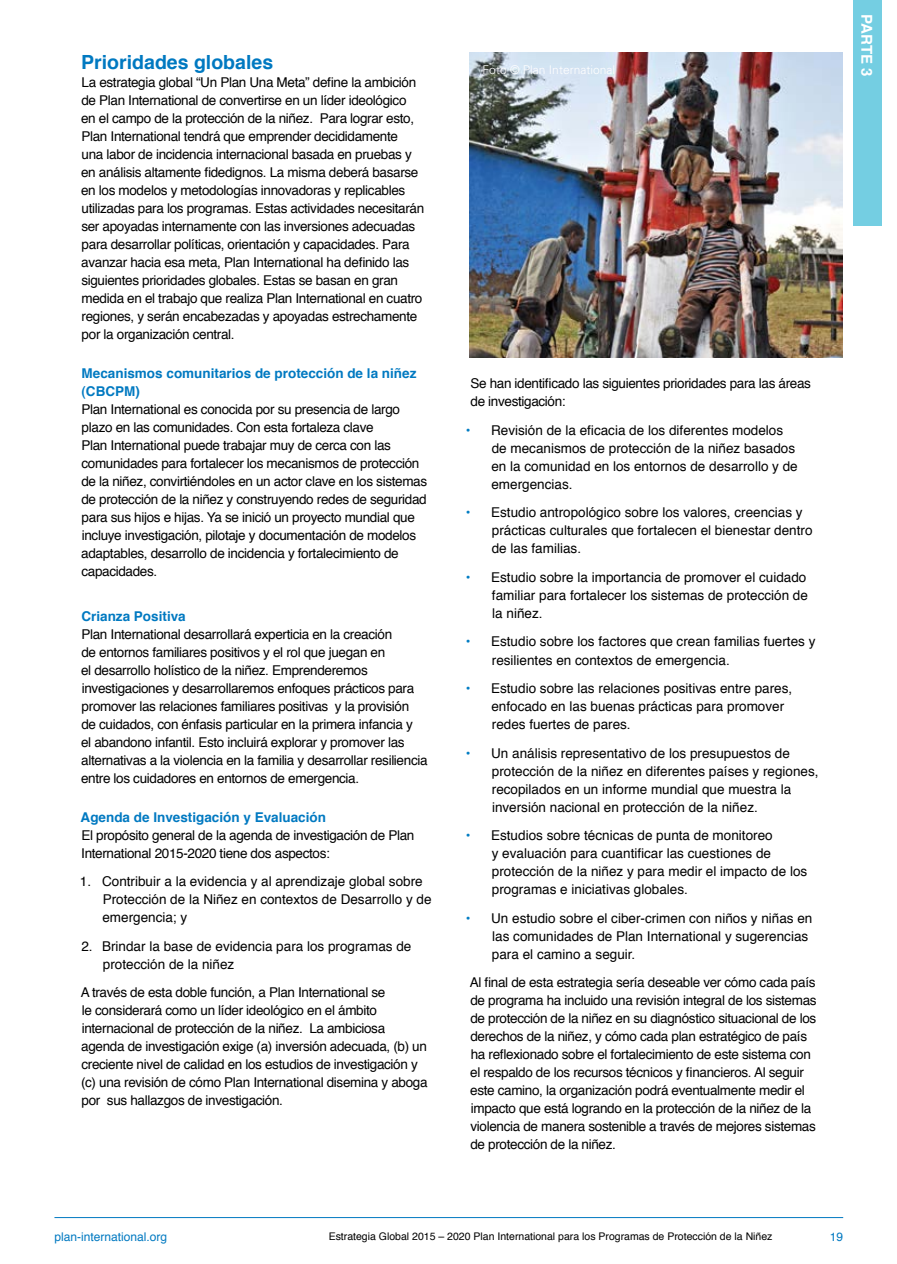
<style>
.page{position:relative;width:897px;height:1264px;background:#fff}
.page>*{position:absolute;margin:0;border:0;box-sizing:border-box;transform-origin:0 0}
.t1{font:700 19.5px "Helvetica";color:#0079c1}
.t2{font:700 15px "Helvetica";color:#fff}
.t3{font:13.5px/18px "Helvetica";letter-spacing:-.025em;color:#000}
.t4{font:13.5px/18px "Helvetica";color:#000}
.t5{font:700 13.5px/18px "Helvetica";color:#0079c1}
.t6{font:12px "Helvetica";color:#0079c1}
.t7{font:300 12px "Univers";color:#fff}
.t8{font:10.5px "Helvetica";color:#000}
.s1{font-weight:700;color:#007cc3}
</style>
<div class="page">
<hr style="left:54px;top:1217px;width:789px;height:1px;background:#0079c1">
<div style="left:853px;top:0;width:28px;height:226px;background:#74cee2"></div>
<img style="left:469px;top:53px;width:373px;height:304px">
<h1 class="t1" style="left:81px;top:46px;width:193px">Prioridades globales</h1>
<p class="t3" style="left:81px;top:73px;width:344px">La estrategia global “Un Plan Una Meta” define la ambición de Plan International de convertirse en un líder ideológico<br>en el campo de la protección de la niñez. Para lograr esto, Plan International tendrá que emprender decididamente<br>una labor de incidencia internacional basada en pruebas y en análisis altamente fidedignos. La misma deberá basarse en los modelos y metodologías innovadoras y replicables utilizadas para los programas. Estas actividades necesitarán ser apoyadas internamente con las inversiones adecuadas para desarrollar políticas, orientación y capacidades. Para avanzar hacia esa meta, Plan International ha definido las siguientes prioridades globales. Estas se basan en gran medida en el trabajo que realiza Plan International en cuatro regiones, y serán encabezadas y apoyadas estrechamente por la organización central.</p>
<p class="t5" style="left:81px;top:364px;width:336px">Mecanismos comunitarios de protección de la niñez (CBCPM)</p>
<p class="t3" style="left:81px;top:400px;width:347px">Plan International es conocida por su presencia de largo plazo en las comunidades. Con esta fortaleza clave<br>Plan International puede trabajar muy de cerca con las comunidades para fortalecer los mecanismos de protección de la niñez, convirtiéndoles en un actor clave en los sistemas de protección de la niñez y construyendo redes de seguridad para sus hijos e hijas. Ya se inició un proyecto mundial que incluye investigación, pilotaje y documentación de modelos adaptables, desarrollo de incidencia y fortalecimiento de capacidades.</p>
<p class="t5" style="left:81px;top:607px;width:106px">Crianza Positiva</p>
<p class="t3" style="left:81px;top:625px;width:348px">Plan International desarrollará experticia en la creación<br>de entornos familiares positivos y el rol que juegan en<br>el desarrollo holístico de la niñez. Emprenderemos investigaciones y desarrollaremos enfoques prácticos para promover las relaciones familiares positivas y la provisión<br>de cuidados, con énfasis particular en la primera infancia y<br>el abandono infantil. Esto incluirá explorar y promover las alternativas a la violencia en la familia y desarrollar resiliencia entre los cuidadores en entornos de emergencia.</p>
<p class="t5" style="left:81px;top:808px;width:247px">Agenda de Investigación y Evaluación</p>
<p class="t3" style="left:81px;top:826px;width:334px">El propósito general de la agenda de investigación de Plan<br>International 2015-2020 tiene dos aspectos:</p>
<p class="t4" style="left:102px;top:873px;width:330px;text-indent:-23px">1. Contribuir a la evidencia y al aprendizaje global sobre<br>Protección de la Niñez en contextos de Desarrollo y de emergencia; y</p>
<p class="t4" style="left:103px;top:937px;width:310px;text-indent:-22px">2. Brindar la base de evidencia para los programas de protección de la niñez</p>
<p class="t3" style="left:81px;top:984px;width:348px">A través de esta doble función, a Plan International se<br>le considerará como un líder ideológico en el ámbito internacional de protección de la niñez. La ambiciosa agenda de investigación exige (a) inversión adecuada, (b) un creciente nivel de calidad en los estudios de investigación y (c) una revisión de cómo Plan International disemina y aboga por sus hallazgos de investigación.</p>
<p class="t7" style="left:482px;top:62px;width:134px">Foto © Plan International</p>
<p class="t3" style="left:470px;top:375px;width:342px">Se han identificado las siguientes prioridades para las áreas de investigación:</p>
<p class="t4" style="left:491px;top:422px;width:308px;text-indent:-26px"><span class="s1">•</span> Revisión de la eficacia de los diferentes modelos de mecanismos de protección de la niñez basados en la comunidad en los entornos de desarrollo y de emergencias.</p>
<p class="t4" style="left:491px;top:504px;width:322px;text-indent:-26px"><span class="s1">•</span> Estudio antropológico sobre los valores, creencias y prácticas culturales que fortalecen el bienestar dentro de las familias.</p>
<p class="t3" style="left:492px;top:568px;width:317px;text-align:justify;text-indent:-26px"><span class="s1">•</span> Estudio sobre la importancia de promover el cuidado familiar para fortalecer los sistemas de protección de la niñez.</p>
<p class="t4" style="left:492px;top:633px;width:325px;text-indent:-26px"><span class="s1">•</span> Estudio sobre los factores que crean familias fuertes y resilientes en contextos de emergencia.</p>
<p class="t4" style="left:491px;top:679px;width:302px;text-indent:-26px"><span class="s1">•</span> Estudio sobre las relaciones positivas entre pares, enfocado en las buenas prácticas para promover redes fuertes de pares.</p>
<p class="t4" style="left:492px;top:744px;width:328px;text-indent:-26px"><span class="s1">•</span> Un análisis representativo de los presupuestos de protección de la niñez en diferentes países y regiones, recopilados en un informe mundial que muestra la inversión nacional en protección de la niñez.</p>
<p class="t4" style="left:491px;top:826px;width:317px;text-indent:-26px"><span class="s1">•</span> Estudios sobre técnicas de punta de monitoreo<br>y evaluación para cuantificar las cuestiones de protección de la niñez y para medir el impacto de los programas e iniciativas globales.</p>
<p class="t4" style="left:492px;top:909px;width:322px;text-indent:-26px"><span class="s1">•</span> Un estudio sobre el ciber-crimen con niños y niñas en las comunidades de Plan International y sugerencias para el camino a seguir.</p>
<p class="t3" style="left:469px;top:973px;width:348px">Al final de esta estrategia sería deseable ver cómo cada país de programa ha incluido una revisión integral de los sistemas de protección de la niñez en su diagnóstico situacional de los derechos de la niñez, y cómo cada plan estratégico de país ha reflexionado sobre el fortalecimiento de este sistema con el respaldo de los recursos técnicos y financieros. Al seguir este camino, la organización podrá eventualmente medir el impacto que está logrando en la protección de la niñez de la violencia de manera sostenible a través de mejores sistemas de protección de la niñez.</p>
<p class="t2" style="left:878px;top:14px;width:64px;rotate:90deg">Parte 3</p>
<p class="t6" style="left:54px;top:1227px;width:114px">plan-international.org</p>
<p class="t8" style="left:328px;top:1227px;width:445px">Estrategia Global 2015 – 2020 Plan International para los Programas de Protección de la Niñez</p>
<p class="t6" style="left:829px;top:1227px;width:15px">19</p>
</div>
